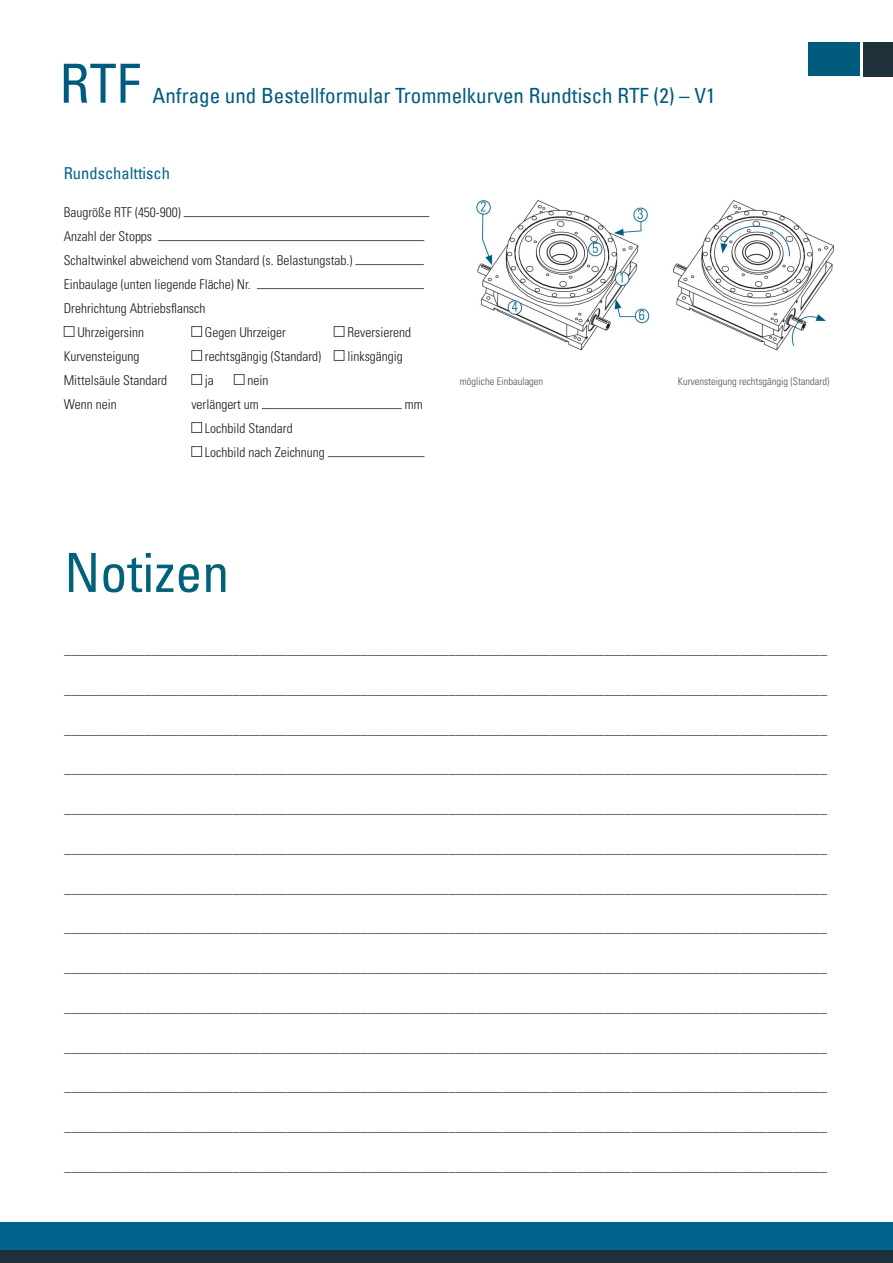
<style>
.page{position:relative;width:893px;height:1263px;background:#fff}
.page>*{position:absolute;margin:0;border:0;box-sizing:border-box;transform-origin:0 0}
.t1{font:condensed 54px "Univers LT Std";color:#006279}
.t2{font:condensed 54px "Univers LT";color:#005b7e}
.t3{font:condensed 21px "Univers LT";color:#005b7e}
.t4{font:condensed 16.5px "Univers LT";color:#00648e}
.t5{font:condensed 13.5px "Univers LT Std";color:#1e3039}
.t6{font:300 condensed 13.5px/24px "Univers LT Std";color:#1b1819}
.t7{font:300 condensed 10.5px "Univers LT Std";color:#475259}
</style>
<div class="page">
<div style="left:0;top:1222px;width:893px;height:41px;background:#00648e"></div>
<div style="left:0;top:1250px;width:893px;height:13px;background:#1e3039"></div>
<div style="left:863px;top:43px;width:30px;height:34px;background:#1e3039"></div>
<div style="left:808px;top:43px;width:51px;height:33px;background:#005b7e"></div>
<hr style="left:184px;top:216px;width:245px;height:1px;background:#475259">
<hr style="left:158px;top:240px;width:266px;height:1px;background:#475259">
<hr style="left:355px;top:264px;width:69px;height:1px;background:#475259">
<hr style="left:257px;top:288px;width:167px;height:1px;background:#475259">
<div style="left:64px;top:326px;width:10px;height:11px;border:1px solid #475259"></div>
<div style="left:191px;top:326px;width:11px;height:11px;border:1px solid #475259"></div>
<div style="left:334px;top:326px;width:10px;height:11px;border:1px solid #475259"></div>
<div style="left:191px;top:350px;width:11px;height:11px;border:1px solid #475259"></div>
<div style="left:334px;top:350px;width:10px;height:11px;border:1px solid #475259"></div>
<div style="left:191px;top:374px;width:11px;height:11px;border:1px solid #475259"></div>
<div style="left:234px;top:374px;width:10px;height:11px;border:1px solid #475259"></div>
<hr style="left:262px;top:408px;width:140px;height:1px;background:#475259">
<div style="left:191px;top:422px;width:11px;height:11px;border:1px solid #475259"></div>
<div style="left:191px;top:446px;width:11px;height:11px;border:1px solid #475259"></div>
<hr style="left:328px;top:456px;width:96px;height:1px;background:#475259">
<img style="left:476px;top:200px;width:358px;height:151px">
<h1 class="t2" style="left:60px;top:49px;width:83px">RTF</h1>
<h2 class="t3" style="left:153px;top:82px;width:564px">Anfrage und Bestellformular Trommelkurven Rundtisch RTF (2) – V1</h2>
<p class="t4" style="left:64px;top:163px;width:108px">Rundschalttisch</p>
<p class="t6" style="left:64px;top:200px;width:118px">Baugröße RTF (450-900)</p>
<p class="t6" style="left:64px;top:224px;width:90px">Anzahl der Stopps</p>
<p class="t6" style="left:64px;top:248px;width:290px">Schaltwinkel abweichend vom Standard (s. Belastungstab.)</p>
<p class="t6" style="left:64px;top:272px;width:189px">Einbaulage (unten liegende Fläche) Nr.</p>
<p class="t6" style="left:64px;top:296px;width:143px">Drehrichtung Abtriebsflansch</p>
<p class="t6" style="left:77px;top:320px;width:68px">Uhrzeigersinn</p>
<p class="t6" style="left:205px;top:320px;width:82px">Gegen Uhrzeiger</p>
<p class="t6" style="left:347px;top:320px;width:65px">Reversierend</p>
<p class="t6" style="left:64px;top:344px;width:77px">Kurvensteigung</p>
<p class="t6" style="left:205px;top:344px;width:118px">rechtsgängig (Standard)</p>
<p class="t6" style="left:347px;top:344px;width:57px">linksgängig</p>
<p class="t6" style="left:64px;top:368px;width:105px">Mittelsäule Standard</p>
<p class="t6" style="left:205px;top:368px;width:10px">ja</p>
<p class="t6" style="left:247px;top:368px;width:22px">nein</p>
<p class="t6" style="left:64px;top:392px;width:54px">Wenn nein</p>
<p class="t6" style="left:191px;top:392px;width:69px">verlängert um</p>
<p class="t6" style="left:405px;top:392px;width:20px">mm</p>
<p class="t6" style="left:205px;top:416px;width:121px">Lochbild Standard<br>Lochbild nach Zeichnung</p>
<h1 class="t1" style="left:64px;top:538px;width:167px">Notizen</h1>
<p class="t7" style="left:460px;top:375px;width:85px">mögliche Einbaulagen</p>
<p class="t7" style="left:678px;top:375px;width:153px">Kurvensteigung rechtsgängig (Standard)</p>
<p class="t5" style="left:64px;top:641px;width:764px">_________________________________________________________________________________________________________________</p>
<p class="t5" style="left:64px;top:680px;width:764px">_________________________________________________________________________________________________________________</p>
<p class="t5" style="left:64px;top:720px;width:764px">_________________________________________________________________________________________________________________</p>
<p class="t5" style="left:64px;top:760px;width:764px">_________________________________________________________________________________________________________________</p>
<p class="t5" style="left:64px;top:800px;width:764px">_________________________________________________________________________________________________________________</p>
<p class="t5" style="left:64px;top:839px;width:764px">_________________________________________________________________________________________________________________</p>
<p class="t5" style="left:64px;top:879px;width:764px">_________________________________________________________________________________________________________________</p>
<p class="t5" style="left:64px;top:919px;width:764px">_________________________________________________________________________________________________________________</p>
<p class="t5" style="left:64px;top:959px;width:764px">_________________________________________________________________________________________________________________</p>
<p class="t5" style="left:64px;top:998px;width:764px">_________________________________________________________________________________________________________________</p>
<p class="t5" style="left:64px;top:1038px;width:764px">_________________________________________________________________________________________________________________</p>
<p class="t5" style="left:64px;top:1078px;width:764px">_________________________________________________________________________________________________________________</p>
<p class="t5" style="left:64px;top:1118px;width:764px">_________________________________________________________________________________________________________________</p>
<p class="t5" style="left:64px;top:1157px;width:764px">_________________________________________________________________________________________________________________</p>
</div>
